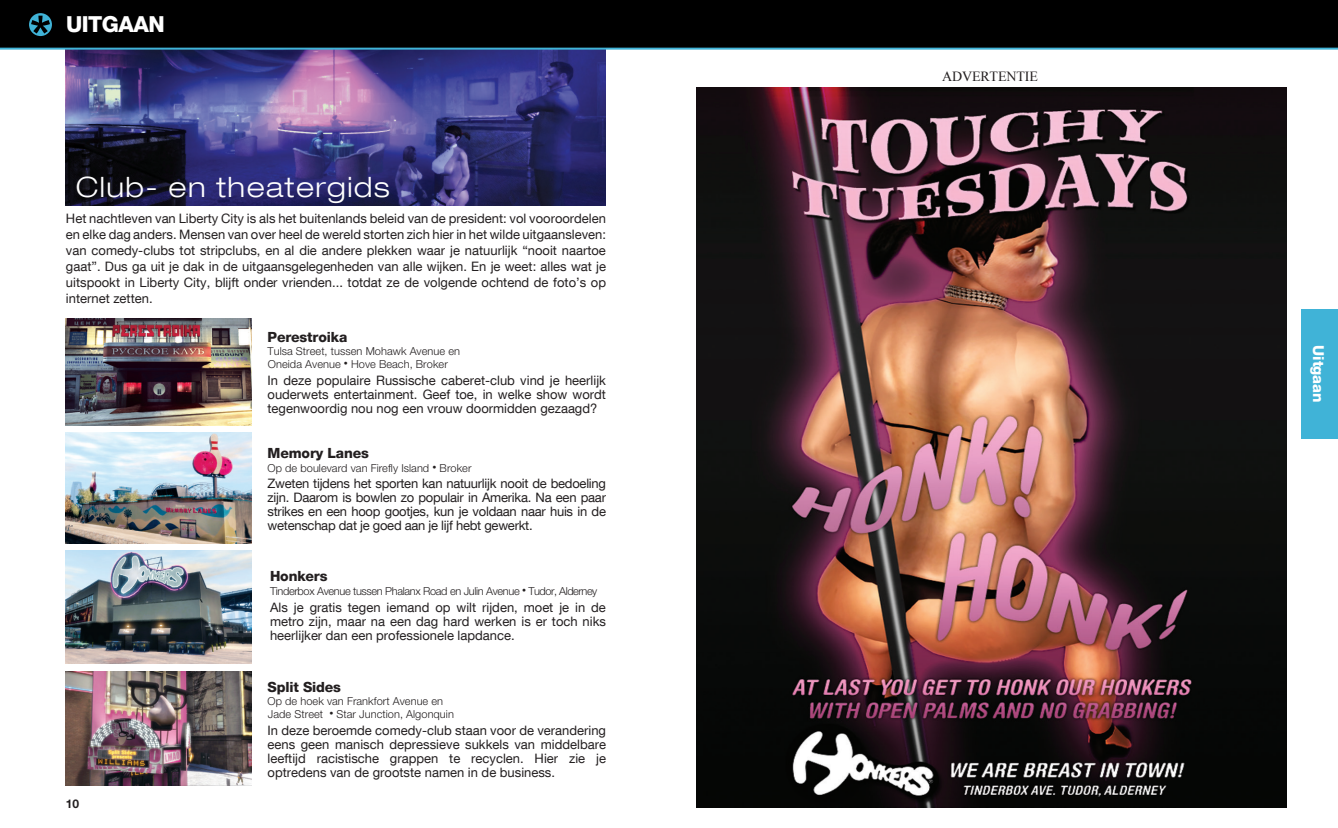
<style>
.page{position:relative;width:1338px;height:828px;background:#fff}
.page>*{position:absolute;margin:0;border:0;box-sizing:border-box;transform-origin:0 0}
.t1{font:300 expanded 28px "Helvetica Neue LT Com";letter-spacing:.05em;color:#fff}
.t2{font:800 22px "Helvetica Neue LT Com";letter-spacing:-.025em;color:#fff}
.t3{font:800 15px "Helvetica Neue LT Com";letter-spacing:-.01em;color:#fff}
.t4{font:800 14px "Helvetica Neue LT Com";letter-spacing:-.01em;color:#231f20}
.t5{font:14px "Times New Roman";letter-spacing:-.01em;color:#231f20}
.t6{font:13px/14px "Helvetica Neue LT Com";color:#231f20;text-align:justify}
.t7{font:700 12px "Helvetica Neue LT Pro";color:#231f20}
.t8{font:300 11px/13.2px "Helvetica Neue LT Pro";letter-spacing:.005em;color:#231f20}
.t9{font:300 11px "Helvetica Neue LT Pro";letter-spacing:-.03em;color:#231f20}
</style>
<div class="page">
<img style="left:66px;top:50px;width:540px;height:156px">
<img style="left:66px;top:433px;width:186px;height:110px">
<img style="left:66px;top:319px;width:186px;height:106px">
<img style="left:66px;top:550px;width:186px;height:114px">
<img style="left:66px;top:671px;width:186px;height:114px">
<img style="left:696px;top:88px;width:590px;height:719px">
<div style="left:1301px;top:309px;width:37px;height:130px;background:#40b3d7"></div>
<div style="left:0;top:0;width:1338px;height:49px;background:#000"></div>
<svg style="left:29px;top:13px;width:23px;height:23px"></svg>
<svg style="left:31px;top:16px;width:19px;height:18px"></svg>
<hr style="left:0;top:48px;width:1338px;height:2px;background:#40b3d7">
<h2 class="t2" style="left:66px;top:12px;width:100px">UITGAAN</h2>
<h1 class="t1" style="left:76px;top:170px;width:315px">Club- en theatergids</h1>
<p class="t6" style="left:66px;top:210px;width:542px;line-height:16px">Het nachtleven van Liberty City is als het buitenlands beleid van de president: vol vooroordelen en elke dag anders. Mensen van over heel de wereld storten zich hier in het wilde uitgaansleven: van comedy-clubs tot stripclubs, en al die andere plekken waar je natuurlijk “nooit naartoe gaat”. Dus ga uit je dak in de uitgaansgelegenheden van alle wijken. En je weet: alles wat je uitspookt in Liberty City, blijft onder vrienden... totdat ze de volgende ochtend de foto’s op internet zetten.</p>
<p class="t7" style="left:66px;top:796px;width:15px">10</p>
<p class="t4" style="left:268px;top:328px;width:81px">Perestroika</p>
<p class="t8" style="left:268px;top:344px;width:194px">Tulsa Street, tussen Mohawk Avenue en<br>Oneida Avenue <sup>•</sup> Hove Beach, Broker</p>
<p class="t6" style="left:268px;top:373px;width:340px">In deze populaire Russische caberet-club vind je heerlijk ouderwets entertainment. Geef toe, in welke show wordt tegenwoordig nou nog een vrouw doormidden gezaagd?</p>
<p class="t4" style="left:268px;top:445px;width:103px">Memory Lanes</p>
<p class="t8" style="left:268px;top:461px;width:205px">Op de boulevard van Firefly Island <sup>•</sup> Broker</p>
<p class="t6" style="left:268px;top:476px;width:340px">Zweten tijdens het sporten kan natuurlijk nooit de bedoeling zijn. Daarom is bowlen zo populair in Amerika. Na een paar strikes en een hoop gootjes, kun je voldaan naar huis in de wetenschap dat je goed aan je lijf hebt gewerkt.</p>
<p class="t4" style="left:270px;top:568px;width:59px">Honkers</p>
<p class="t9" style="left:270px;top:584px;width:329px">Tinderbox Avenue tussen Phalanx Road en Julin Avenue <sup>•</sup> Tudor, Alderney</p>
<p class="t6" style="left:270px;top:600px;width:337px">Als je gratis tegen iemand op wilt rijden, moet je in de metro zijn, maar na een dag hard werken is er toch niks heerlijker dan een professionele lapdance.</p>
<p class="t4" style="left:268px;top:678px;width:75px">Split Sides</p>
<p class="t8" style="left:268px;top:694px;width:188px">Op de hoek van Frankfort Avenue en<br>Jade Street <sup>•</sup> Star Junction, Algonquin</p>
<p class="t6" style="left:268px;top:723px;width:340px">In deze beroemde comedy-club staan voor de verandering eens geen manisch depressieve sukkels van middelbare leeftijd racistische grappen te recyclen. Hier zie je optredens van de grootste namen in de business.</p>
<p class="t5" style="left:942px;top:67px;width:97px">ADVERTENTIE</p>
<p class="t3" style="left:1328px;top:345px;width:58px;rotate:90deg">Uitgaan</p>
</div>
